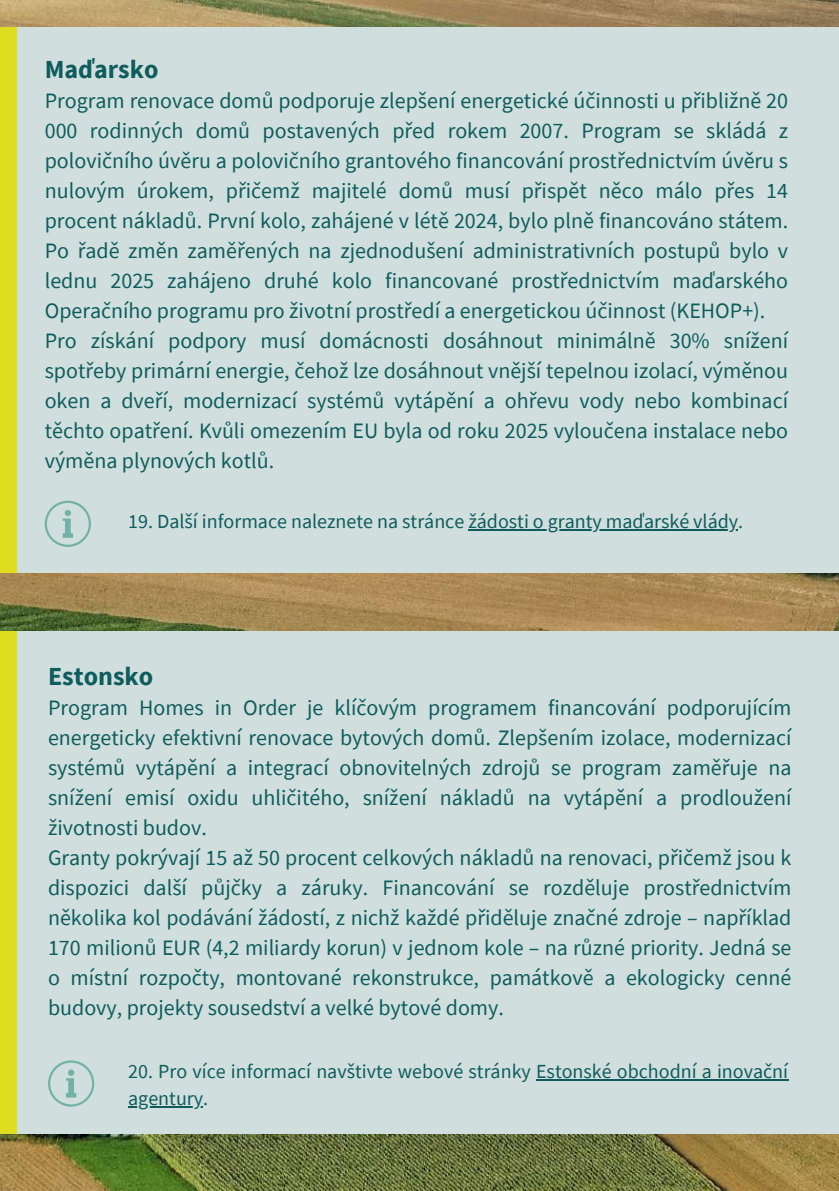
<style>
.page{position:relative;width:839px;height:1191px;background:#fff}
.page>*{position:absolute;margin:0;border:0;box-sizing:border-box;transform-origin:0 0}
.t1{font:700 26px "Source Sans Pro";color:#0e5c5d}
.t2{font:22px/30px "Source Sans Pro";color:#0e5c5d}
.t3{font:20px/27px "Source Sans Pro";color:#0e5c5d}
</style>
<div class="page">
<img style="left:0;top:0;width:838px;height:1191px">
<div style="left:0;top:631px;width:84px;height:503px;background:#dedd1f"></div>
<div style="left:18px;top:631px;width:820px;height:503px;background:#d0dfdd"></div>
<svg style="left:48px;top:1060px;width:46px;height:47px"></svg>
<div style="left:0;top:27px;width:88px;height:546px;background:#dedd1f"></div>
<div style="left:18px;top:27px;width:820px;height:546px;background:#d0dfdd"></div>
<hr style="left:468px;top:529px;width:270px;height:2px;background:#0e5c5d">
<svg style="left:45px;top:501px;width:46px;height:46px"></svg>
<hr style="left:536px;top:1079px;width:252px;height:2px;background:#0e5c5d">
<hr style="left:128px;top:1106px;width:75px;height:2px;background:#0e5c5d">
<p class="t1" style="left:45px;top:53px;width:115px">Maďarsko</p>
<p class="t2" style="left:45px;top:86px;width:745px">Program renovace domů podporuje zlepšení energetické účinnosti u přibližně 20<br>000 rodinných domů postavených před rokem 2007. Program se skládá z polovičního úvěru a polovičního grantového financování prostřednictvím úvěru s nulovým úrokem, přičemž majitelé domů musí přispět něco málo přes 14 procent nákladů. První kolo, zahájené v létě 2024, bylo plně financováno státem.<br>Po řadě změn zaměřených na zjednodušení administrativních postupů bylo v lednu 2025 zahájeno druhé kolo financované prostřednictvím maďarského Operačního programu pro životní prostředí a energetickou účinnost (KEHOP+).<br>Pro získání podpory musí domácnosti dosáhnout minimálně 30% snížení spotřeby primární energie, čehož lze dosáhnout vnější tepelnou izolací, výměnou oken a dveří, modernizací systémů vytápění a ohřevu vody nebo kombinací těchto opatření. Kvůli omezením EU byla od roku 2025 vyloučena instalace nebo výměna plynových kotlů.</p>
<p class="t3" style="left:128px;top:507px;width:616px">19. Další informace naleznete na stránce žádosti o granty maďarské vlády.</p>
<p class="t1" style="left:48px;top:659px;width:107px">Estonsko</p>
<p class="t2" style="left:48px;top:692px;width:745px">Program Homes in Order je klíčovým programem financování podporujícím energeticky efektivní renovace bytových domů. Zlepšením izolace, modernizací systémů vytápění a integrací obnovitelných zdrojů se program zaměřuje na snížení emisí oxidu uhličitého, snížení nákladů na vytápění a prodloužení životnosti budov.<br>Granty pokrývají 15 až 50 procent celkových nákladů na renovaci, přičemž jsou k dispozici další půjčky a záruky. Financování se rozděluje prostřednictvím několika kol podávání žádostí, z nichž každé přiděluje značné zdroje – například 170 milionů EUR (4,2 miliardy korun) v jednom kole – na různé priority. Jedná se o místní rozpočty, montované rekonstrukce, památkově a ekologicky cenné budovy, projekty sousedství a velké bytové domy.</p>
<p class="t3" style="left:128px;top:1057px;width:661px">20. Pro více informací navštivte webové stránky Estonské obchodní a inovační agentury.</p>
</div>
